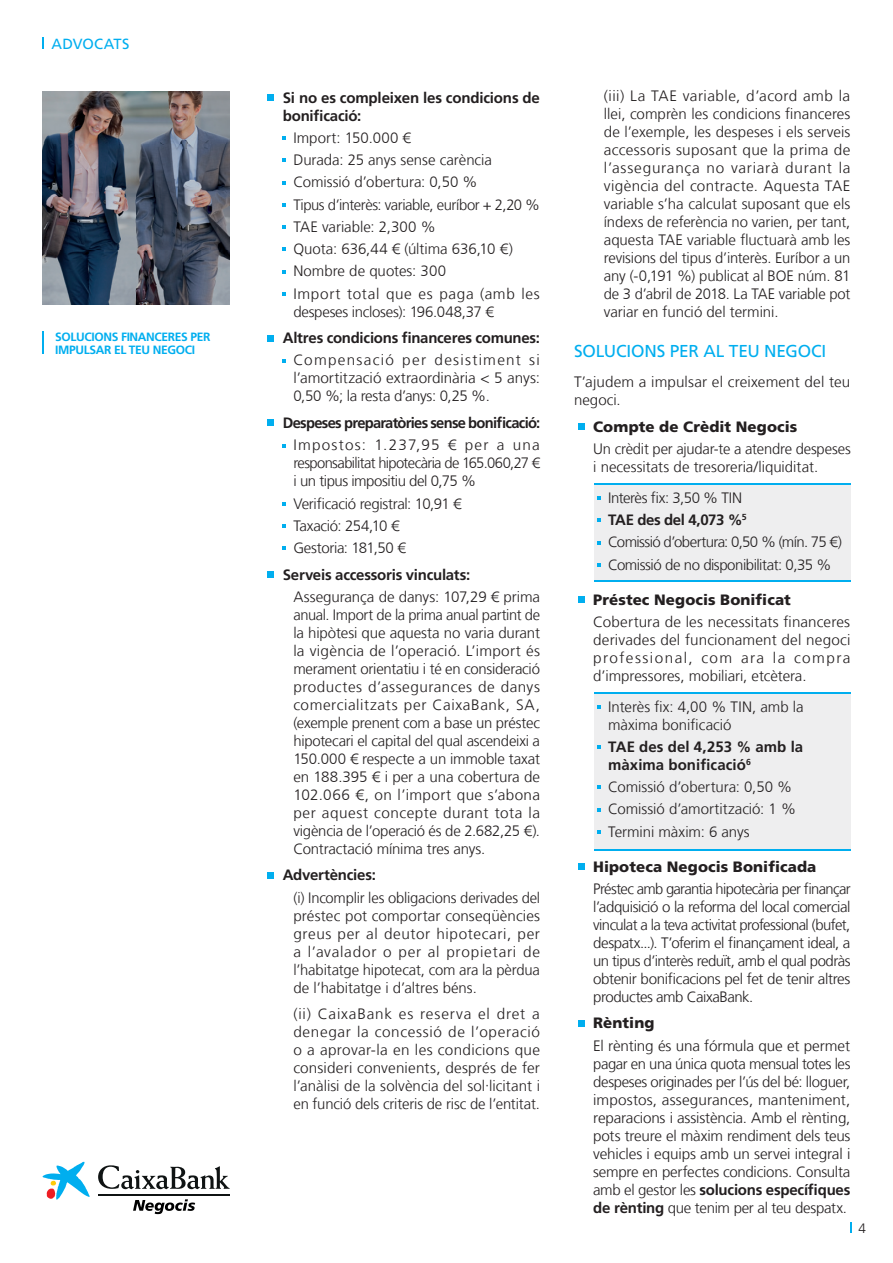
<style>
.page{position:relative;width:893px;height:1263px;background:#fff}
.page>*{position:absolute;margin:0;border:0;box-sizing:border-box;transform-origin:0 0}
.t1{font:17.25px "La Caixa Frutiger";letter-spacing:-.01em;color:#00aeef}
.t2{font:300 15px/18px "La Caixa Frutiger";letter-spacing:-.01em;color:#231f20;text-align:justify}
.t3{font:700 15px/18px "La Caixa Frutiger";letter-spacing:-.015em;color:#231f20}
.t4{font:300 15px/22.2px "La Caixa Frutiger";letter-spacing:-.035em;color:#231f20}
.t5{font:900 15px "La Caixa Frutiger";letter-spacing:.01em;color:#231f20}
.t6{font:700 15px "La Caixa Frutiger";letter-spacing:-.05em;color:#231f20}
.t7{font:700 15px/18px "La Caixa Frutiger";letter-spacing:.005em;color:#231f20}
.t8{font:14.7px "La Caixa Frutiger";letter-spacing:.01em;color:#00aeef}
.t9{font:300 13.5px "La Caixa Frutiger";color:#231f20}
.t10{font:700 12px/13.5px "La Caixa Frutiger";letter-spacing:-.03em;color:#00aeef}
.s1{font-weight:700}
</style>
<div class="page">
<svg style="left:850px;top:1223px;width:2px;height:10px"></svg>
<img style="left:43px;top:91px;width:187px;height:213px">
<div style="left:594px;top:484px;width:256px;height:97px;background:#eeeeef"></div>
<hr style="left:594px;top:484px;width:256px;height:1px;background:#00aeef">
<hr style="left:594px;top:580px;width:256px;height:1px;background:#00aeef">
<div style="left:594px;top:693px;width:256px;height:157px;background:#eeeeef"></div>
<hr style="left:594px;top:692px;width:256px;height:1px;background:#00aeef">
<hr style="left:594px;top:849px;width:256px;height:2px;background:#00aeef">
<div style="left:268px;top:94px;width:6px;height:7px;background:#00aeef"></div>
<svg style="left:268px;top:335px;width:6px;height:6px"></svg>
<svg style="left:268px;top:420px;width:6px;height:6px"></svg>
<svg style="left:283px;top:524px;width:3px;height:4px"></svg>
<svg style="left:268px;top:571px;width:6px;height:6px"></svg>
<svg style="left:268px;top:872px;width:6px;height:6px"></svg>
<div style="left:578px;top:423px;width:6px;height:7px;background:#00aeef"></div>
<svg style="left:578px;top:596px;width:6px;height:6px"></svg>
<svg style="left:578px;top:863px;width:6px;height:6px"></svg>
<svg style="left:578px;top:1020px;width:6px;height:6px"></svg>
<svg style="left:43px;top:332px;width:1px;height:22px"></svg>
<svg style="left:43px;top:1162px;width:47px;height:37px"></svg>
<hr style="left:99px;top:1194px;width:131px;height:1px;background:#0f1313">
<svg style="left:98px;top:1165px;width:132px;height:24px"></svg>
<hr style="left:99px;top:1195px;width:131px;height:1px;background:#0f1313">
<svg style="left:133px;top:1199px;width:62px;height:15px"></svg>
<p class="t8" style="left:52px;top:35px;width:79px">ADVOCATS</p>
<p class="t10" style="left:55px;top:330px;width:157px">SOLUCIONS FINANCERES PER<br>IMPULSAR EL TEU NEGOCI</p>
<p class="t3" style="left:283px;top:89px;width:259px">Si no es compleixen les condicions de bonificació:</p>
<p class="t2" style="left:293px;top:127px;width:248px;line-height:22.2px;text-align:left">Import: 150.000 €<br>Durada: 25 anys sense carència<br>Comissió d’obertura: 0,50 %<br>Tipus d’interès: variable, euríbor + 2,20 %<br>TAE variable: 2,300 %<br>Quota: 636,44 € (última 636,10 €)<br>Nombre de quotes: 300<br>Import total que es paga (amb les</p>
<p class="t2" style="left:293px;top:303px;width:202px">despeses incloses): 196.048,37 €</p>
<p class="t3" style="left:283px;top:329px;width:259px">Altres condicions financeres comunes:</p>
<p class="t2" style="left:293px;top:351px;width:248px">Compensació per desistiment si l’amortització extraordinària &lt; 5 anys:<br>0,50 %; la resta d’anys: 0,25 %.</p>
<p class="t6" style="left:283px;top:414px;width:259px">Despeses preparatòries sense bonificació:</p>
<p class="t2" style="left:293px;top:436px;width:248px">Impostos: 1.237,95 € per a una responsabilitat hipotecària de 165.060,27 € i un tipus impositiu del 0,75 %</p>
<p class="t2" style="left:293px;top:492px;width:170px;line-height:22.2px;text-align:left">Verificació registral: 10,91 €<br>Taxació: 254,10 €<br>Gestoria: 181,50 €</p>
<p class="t3" style="left:283px;top:565px;width:189px">Serveis accessoris vinculats:</p>
<p class="t2" style="left:293px;top:588px;width:248px">Assegurança de danys: 107,29 € prima anual. Import de la prima anual partint de la hipòtesi que aquesta no varia durant la vigència de l’operació. L’import és merament orientatiu i té en consideració productes d’assegurances de danys comercialitzats per CaixaBank, SA, (exemple prenent com a base un préstec hipotecari el capital del qual ascendeixi a 150.000 € respecte a un immoble taxat en 188.395 € i per a una cobertura de 102.066 €, on l’import que s’abona per aquest concepte durant tota la vigència de l’operació és de 2.682,25 €).<br>Contractació mínima tres anys.</p>
<p class="t3" style="left:283px;top:866px;width:95px">Advertències:</p>
<p class="t2" style="left:293px;top:888px;width:248px">(i) Incomplir les obligacions derivades del préstec pot comportar conseqüències greus per al deutor hipotecari, per a l’avalador o per al propietari de l’habitatge hipotecat, com ara la pèrdua de l’habitatge i d’altres béns.</p>
<p class="t2" style="left:293px;top:1005px;width:248px">(ii) CaixaBank es reserva el dret a denegar la concessió de l’operació o a aprovar-la en les condicions que consideri convenients, després de fer l’anàlisi de la solvència del sol·licitant i en funció dels criteris de risc de l’entitat.</p>
<p class="t2" style="left:604px;top:87px;width:248px">(iii) La TAE variable, d’acord amb la llei, comprèn les condicions financeres de l’exemple, les despeses i els serveis accessoris suposant que la prima de l’assegurança no variarà durant la vigència del contracte. Aquesta TAE variable s’ha calculat suposant que els índexs de referència no varien, per tant, aquesta TAE variable fluctuarà amb les revisions del tipus d’interès. Euríbor a un any (-0,191 %) publicat al BOE núm. 81 de 3 d’abril de 2018. La TAE variable pot variar en funció del termini.</p>
<p class="t1" style="left:574px;top:340px;width:254px">SOLUCIONS PER AL TEU NEGOCI</p>
<p class="t2" style="left:574px;top:373px;width:278px">T’ajudem a impulsar el creixement del teu negoci.</p>
<p class="t5" style="left:593px;top:417px;width:206px">Compte de Crèdit Negocis</p>
<p class="t2" style="left:593px;top:440px;width:259px">Un crèdit per ajudar-te a atendre despeses i necessitats de tresoreria/liquiditat.</p>
<p class="t4" style="left:608px;top:487px;width:235px">Interès fix: 3,50 % TIN<br><span class="s1">TAE des del 4,073 %</span><sup>5<br></sup>Comissió d’obertura: 0,50 % (mín. 75 €)<br>Comissió de no disponibilitat: 0,35 %</p>
<p class="t5" style="left:593px;top:590px;width:199px">Préstec Negocis Bonificat</p>
<p class="t2" style="left:593px;top:613px;width:259px">Cobertura de les necessitats financeres derivades del funcionament del negoci professional, com ara la compra d’impressores, mobiliari, etcètera.</p>
<p class="t2" style="left:608px;top:697px;width:197px">Interès fix: 4,00 % TIN, amb la màxima bonificació</p>
<p class="t7" style="left:608px;top:738px;width:197px">TAE des del 4,253 % amb la màxima bonificació<sup>6</sup></p>
<p class="t2" style="left:608px;top:776px;width:189px;line-height:22.2px;text-align:left">Comissió d’obertura: 0,50 %<br>Comissió d’amortització: 1 %<br>Termini màxim: 6 anys</p>
<p class="t5" style="left:593px;top:857px;width:225px">Hipoteca Negocis Bonificada</p>
<p class="t2" style="left:593px;top:880px;width:259px">Préstec amb garantia hipotecària per finançar l’adquisició o la reforma del local comercial vinculat a la teva activitat professional (bufet, despatx...). T’oferim el finançament ideal, a un tipus d’interès reduït, amb el qual podràs obtenir bonificacions pel fet de tenir altres productes amb CaixaBank.</p>
<p class="t5" style="left:593px;top:1014px;width:63px">Rènting</p>
<p class="t2" style="left:593px;top:1036px;width:259px">El rènting és una fórmula que et permet pagar en una única quota mensual totes les despeses originades per l’ús del bé: lloguer, impostos, assegurances, manteniment, reparacions i assistència. Amb el rènting, pots treure el màxim rendiment dels teus vehicles i equips amb un servei integral i sempre en perfectes condicions. Consulta amb el gestor les <span class="s1">solucions específiques de rènting</span> que tenim per al teu despatx.</p>
<p class="t9" style="left:858px;top:1220px;width:9px">4</p>
</div>
